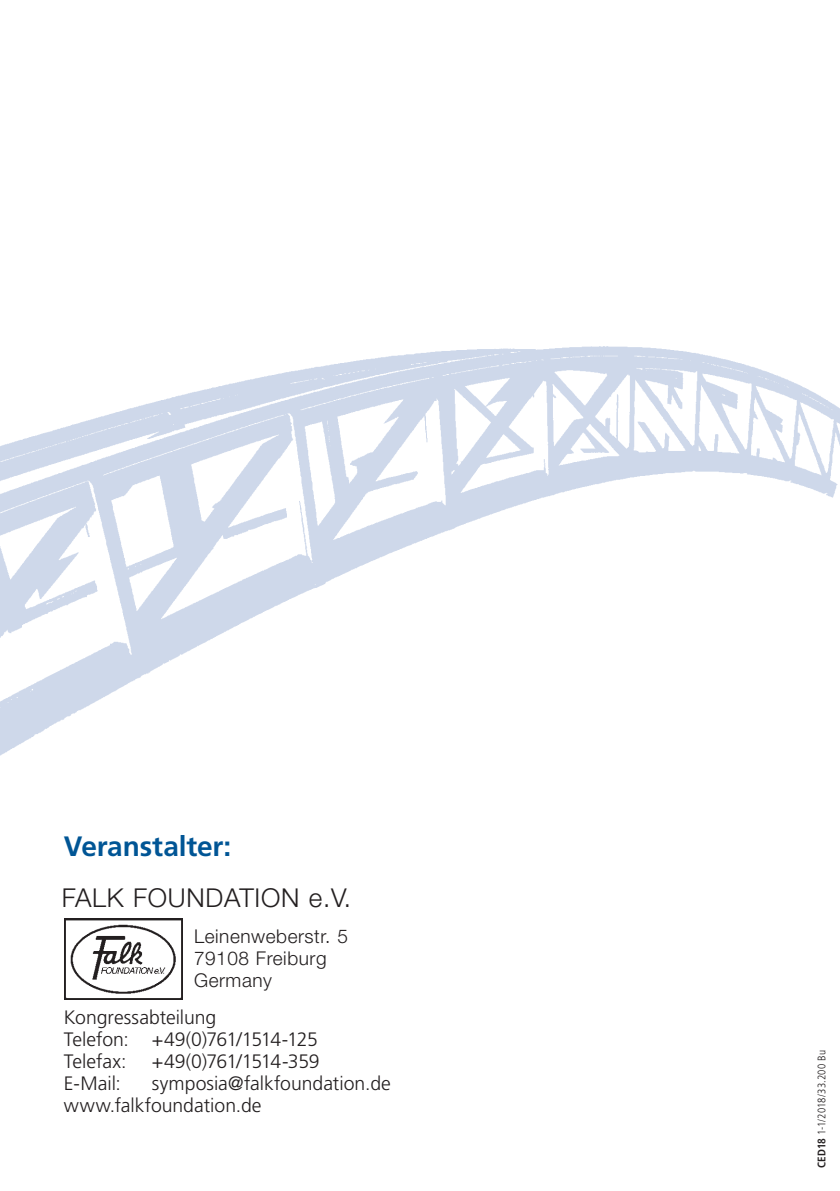
<style>
.page{position:relative;width:840px;height:1191px;background:#fff}
.page>*{position:absolute;margin:0;border:0;box-sizing:border-box;transform-origin:0 0}
._00_Allgemeine_Infor{font:700 28px "Frutiger";letter-spacing:-.005em;color:#005595}
.t1{font:300 26px "Helvetica Neue";letter-spacing:.03em;color:#231f20}
._00_Adresse_Copy__UG{font:300 19.4px "Frutiger";letter-spacing:-.005em;color:#231f20}
._00_Adresse_Copy__UG-2{font:300 19.4px "Frutiger";letter-spacing:-.03em;color:#231f20}
._00_Adresse_Copy__UG-3{font:300 19.4px "Frutiger";letter-spacing:-.045em;color:#231f20}
.t2{font:300 19px/22px "Helvetica Neue";letter-spacing:.03em;color:#231f20}
.t3{font:300 condensed 11px "Frutiger";letter-spacing:.015em;color:#231f20}
.s1{font-weight:700}
</style>
<div class="page">
<img style="left:64px;top:918px;width:119px;height:81px">
<img style="left:0;top:346px;width:839px;height:410px">
<p class="_00_Allgemeine_Infor" style="left:64px;top:830px;width:169px">Veranstalter:</p>
<p class="t1" style="left:62px;top:882px;width:290px">FALK FOUNDATION e.V.</p>
<p class="t2" style="left:194px;top:925px;width:155px">Leinenweberstr. 5<br>79108 Freiburg<br>Germany</p>
<p class="_00_Adresse_Copy__UG" style="left:64px;top:1006px;width:154px">Kongressabteilung</p>
<p class="_00_Adresse_Copy__UG-2" style="left:64px;top:1028px;width:255px">Telefon: +49(0)761/1514-125</p>
<p class="_00_Adresse_Copy__UG" style="left:64px;top:1050px;width:64px">Telefax:</p>
<p class="_00_Adresse_Copy__UG-3" style="left:152px;top:1050px;width:169px">+49(0)761/1514-359</p>
<p class="_00_Adresse_Copy__UG" style="left:64px;top:1072px;width:59px">E-Mail:</p>
<p class="_00_Adresse_Copy__UG" style="left:152px;top:1072px;width:240px">symposia@falkfoundation.de</p>
<p class="_00_Adresse_Copy__UG" style="left:64px;top:1094px;width:199px">www.falkfoundation.de</p>
<p class="t3" style="left:815px;top:1168px;width:120px;rotate:-90deg"><span class="s1">CED18</span> 1-1/2018/33.200 Bu</p>
</div>
